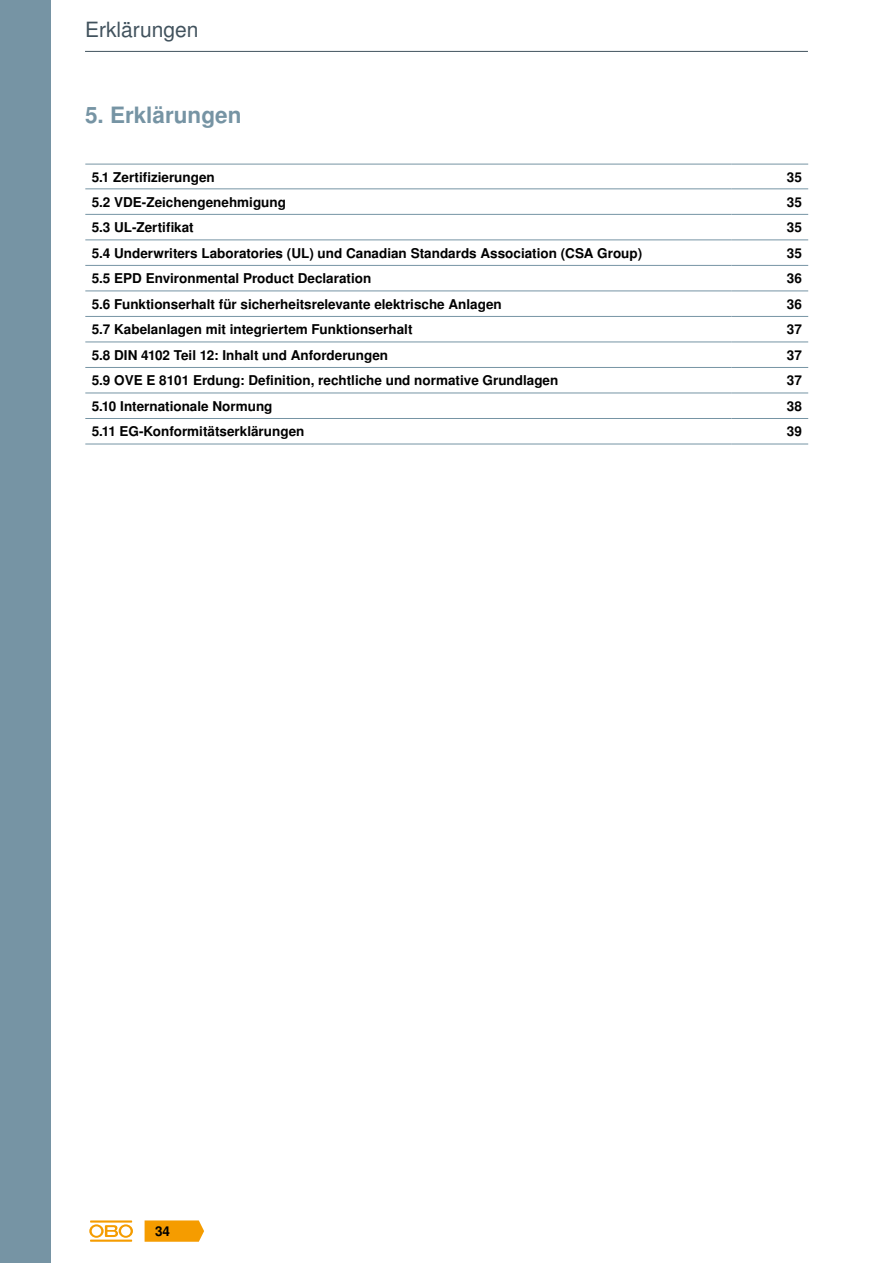
<style>
.page{position:relative;width:893px;height:1263px;background:#fff}
.page>*{position:absolute;margin:0;border:0;box-sizing:border-box;transform-origin:0 0}
.t1{font:700 22.5px "Nimbus San LOT";color:#7694a4}
.t2{font:21px "Nimbus San LOT";color:#41525d}
.t3{font:700 13.5px "Nimbus San LOT";color:#000}
</style>
<div class="page">
<hr style="left:85px;top:51px;width:723px;height:1px;background:#41525d">
<hr style="left:85px;top:164px;width:647px;height:1px;background:#7694a4">
<hr style="left:732px;top:164px;width:76px;height:1px;background:#7694a4">
<hr style="left:85px;top:188px;width:647px;height:1px;background:#7694a4">
<hr style="left:732px;top:188px;width:76px;height:1px;background:#7694a4">
<hr style="left:85px;top:214px;width:647px;height:1px;background:#7694a4">
<hr style="left:732px;top:214px;width:76px;height:1px;background:#7694a4">
<hr style="left:85px;top:239px;width:647px;height:1px;background:#7694a4">
<hr style="left:732px;top:239px;width:76px;height:1px;background:#7694a4">
<hr style="left:85px;top:265px;width:647px;height:1px;background:#7694a4">
<hr style="left:732px;top:265px;width:76px;height:1px;background:#7694a4">
<hr style="left:85px;top:291px;width:647px;height:1px;background:#7694a4">
<hr style="left:732px;top:291px;width:76px;height:1px;background:#7694a4">
<hr style="left:85px;top:316px;width:647px;height:1px;background:#7694a4">
<hr style="left:732px;top:316px;width:76px;height:1px;background:#7694a4">
<hr style="left:85px;top:342px;width:647px;height:1px;background:#7694a4">
<hr style="left:732px;top:342px;width:76px;height:1px;background:#7694a4">
<hr style="left:85px;top:367px;width:647px;height:1px;background:#7694a4">
<hr style="left:732px;top:367px;width:76px;height:1px;background:#7694a4">
<hr style="left:85px;top:393px;width:647px;height:1px;background:#7694a4">
<hr style="left:732px;top:393px;width:76px;height:1px;background:#7694a4">
<hr style="left:85px;top:418px;width:647px;height:1px;background:#7694a4">
<hr style="left:732px;top:418px;width:76px;height:1px;background:#7694a4">
<hr style="left:85px;top:444px;width:647px;height:1px;background:#7694a4">
<hr style="left:732px;top:444px;width:76px;height:1px;background:#7694a4">
<div style="left:0;top:0;width:51px;height:1263px;background:#7694a4"></div>
<svg style="left:145px;top:1220px;width:59px;height:22px"></svg>
<hr style="left:90px;top:1239px;width:42px;height:3px;background:#f59c00">
<svg style="left:89px;top:1224px;width:44px;height:14px"></svg>
<hr style="left:90px;top:1220px;width:42px;height:2px;background:#f59c00">
<h2 class="t2" style="left:85px;top:17px;width:115px">Erklärungen</h2>
<h1 class="t1" style="left:85px;top:102px;width:158px">5. Erklärungen</h1>
<p class="t3" style="left:92px;top:169px;width:125px">5.1 Zertifizierungen</p>
<p class="t3" style="left:787px;top:169px;width:17px">35</p>
<p class="t3" style="left:92px;top:194px;width:196px">5.2 VDE-Zeichengenehmigung</p>
<p class="t3" style="left:787px;top:194px;width:17px">35</p>
<p class="t3" style="left:92px;top:219px;width:104px">5.3 UL-Zertifikat</p>
<p class="t3" style="left:787px;top:219px;width:17px">35</p>
<p class="t3" style="left:92px;top:245px;width:552px">5.4 Underwriters Laboratories (UL) und Canadian Standards Association (CSA Group)</p>
<p class="t3" style="left:787px;top:245px;width:17px">35</p>
<p class="t3" style="left:92px;top:270px;width:281px">5.5 EPD Environmental Product Declaration</p>
<p class="t3" style="left:787px;top:270px;width:17px">36</p>
<p class="t3" style="left:92px;top:296px;width:412px">5.6 Funktionserhalt für sicherheitsrelevante elektrische Anlagen</p>
<p class="t3" style="left:787px;top:296px;width:17px">36</p>
<p class="t3" style="left:92px;top:321px;width:322px">5.7 Kabelanlagen mit integriertem Funktionserhalt</p>
<p class="t3" style="left:787px;top:321px;width:16px">37</p>
<p class="t3" style="left:92px;top:347px;width:298px">5.8 DIN 4102 Teil 12: Inhalt und Anforderungen</p>
<p class="t3" style="left:787px;top:347px;width:16px">37</p>
<p class="t3" style="left:92px;top:372px;width:468px">5.9 OVE E 8101 Erdung: Definition, rechtliche und normative Grundlagen</p>
<p class="t3" style="left:787px;top:372px;width:16px">37</p>
<p class="t3" style="left:92px;top:398px;width:182px">5.10 Internationale Normung</p>
<p class="t3" style="left:787px;top:398px;width:17px">38</p>
<p class="t3" style="left:92px;top:423px;width:214px">5.11 EG-Konformitätserklärungen</p>
<p class="t3" style="left:787px;top:423px;width:17px">39</p>
<p class="t3" style="left:155px;top:1223px;width:17px">34</p>
</div>
